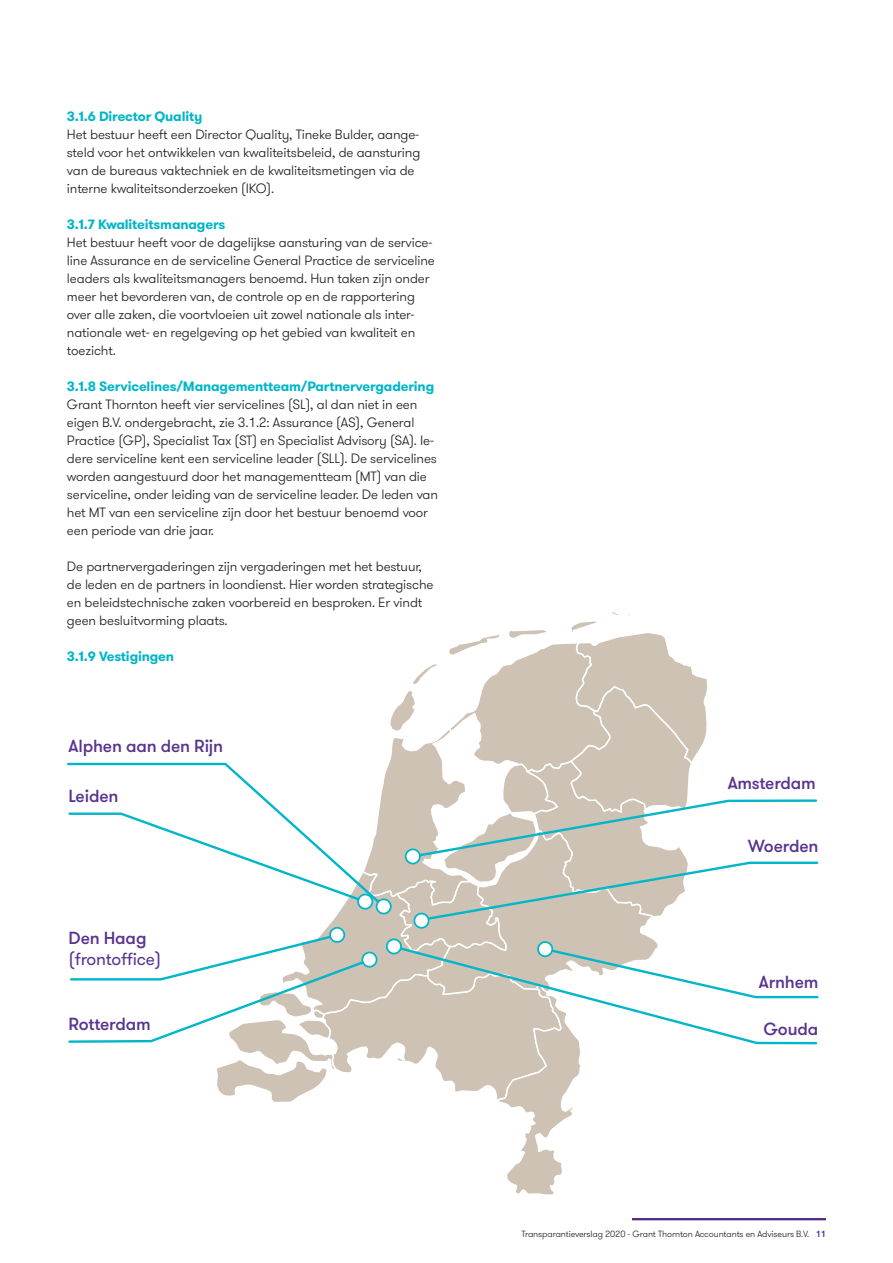
<style>
.page{position:relative;width:893px;height:1263px;background:#fff}
.page>*{position:absolute;margin:0;border:0;box-sizing:border-box;transform-origin:0 0}
.t1{font:500 17.55px "GT Walsheim Pro";letter-spacing:-.01em;color:#58348f}
.t2{font:17.55px "GT Walsheim Pro";letter-spacing:-.01em;color:#58348f}
.t3{font:300 13.5px/18px "GT Walsheim Pro";letter-spacing:-.01em;color:#231f20}
.t4{font:700 13.5px "GT Walsheim Pro";letter-spacing:-.01em;color:#00b6c8}
.t5{font:300 9px "GT Walsheim Pro";letter-spacing:-.01em;color:#231f20}
.s1{font-weight:500;color:#4e2582}
</style>
<div class="page">
<hr style="left:632px;top:1218px;width:194px;height:2px;background:#4e2582">
<svg style="left:67px;top:612px;width:752px;height:583px"></svg>
<div style="left:406px;top:849px;width:14px;height:14px;background:#fff;border-radius:50%"></div>
<div style="left:405px;top:848px;width:16px;height:16px;border:2px solid #00b6c8;border-radius:50%"></div>
<div style="left:358px;top:894px;width:14px;height:15px;background:#fff;border-radius:50%"></div>
<div style="left:357px;top:894px;width:16px;height:15px;border:2px solid #00b6c8;border-radius:50%"></div>
<div style="left:377px;top:899px;width:14px;height:14px;background:#fff;border-radius:50%"></div>
<div style="left:376px;top:898px;width:16px;height:16px;border:2px solid #00b6c8;border-radius:50%"></div>
<div style="left:414px;top:913px;width:15px;height:15px;background:#fff;border-radius:50%"></div>
<div style="left:413px;top:913px;width:16px;height:16px;border:2px solid #00b6c8;border-radius:50%"></div>
<div style="left:387px;top:939px;width:14px;height:14px;background:#fff;border-radius:50%"></div>
<div style="left:386px;top:938px;width:16px;height:16px;border:2px solid #00b6c8;border-radius:50%"></div>
<div style="left:362px;top:952px;width:15px;height:15px;background:#fff;border-radius:50%"></div>
<div style="left:361px;top:952px;width:16px;height:15px;border:2px solid #00b6c8;border-radius:50%"></div>
<div style="left:330px;top:928px;width:14px;height:14px;background:#fff;border-radius:50%"></div>
<div style="left:329px;top:927px;width:16px;height:16px;border:2px solid #00b6c8;border-radius:50%"></div>
<div style="left:538px;top:942px;width:14px;height:14px;background:#fff;border-radius:50%"></div>
<div style="left:537px;top:941px;width:16px;height:16px;border:2px solid #00b6c8;border-radius:50%"></div>
<p class="t4" style="left:67px;top:107px;width:137px">3.1.6 Director Quality</p>
<p class="t3" style="left:67px;top:126px;width:355px">Het bestuur heeft een Director Quality, Tineke Bulder, aange&shy;steld voor het ontwikkelen van kwaliteitsbeleid, de aansturing van de bureaus vaktechniek en de kwaliteitsmetingen via de interne kwaliteitsonderzoeken (IKO).</p>
<p class="t4" style="left:67px;top:215px;width:160px">3.1.7 Kwaliteitsmanagers</p>
<p class="t3" style="left:67px;top:234px;width:369px">Het bestuur heeft voor de dagelijkse aansturing van de service&shy;line Assurance en de serviceline General Practice de serviceline leaders als kwaliteitsmanagers benoemd. Hun taken zijn onder meer het bevorderen van, de controle op en de rapportering over alle zaken, die voortvloeien uit zowel nationale als inter&shy;nationale wet- en regelgeving op het gebied van kwaliteit en toezicht.</p>
<p class="t4" style="left:67px;top:377px;width:369px">3.1.8 Servicelines/Managementteam/Partnervergadering</p>
<p class="t3" style="left:67px;top:396px;width:373px">Grant Thornton heeft vier servicelines (SL), al dan niet in een eigen B.V. ondergebracht, zie 3.1.2: Assurance (AS), General Practice (GP), Specialist Tax (ST) en Specialist Advisory (SA). Ie&shy;dere serviceline kent een serviceline leader (SLL). De servicelines worden aangestuurd door het managementteam (MT) van die serviceline, onder leiding van de serviceline leader. De leden van het MT van een serviceline zijn door het bestuur benoemd voor een periode van drie jaar.</p>
<p class="t3" style="left:67px;top:558px;width:368px">De partnervergaderingen zijn vergaderingen met het bestuur, de leden en de partners in loondienst. Hier worden strategische en beleidstechnische zaken voorbereid en besproken. Er vindt geen besluitvorming plaats.</p>
<p class="t4" style="left:67px;top:647px;width:109px">3.1.9 Vestigingen</p>
<p class="t1" style="left:69px;top:735px;width:156px">Alphen aan den Rijn</p>
<p class="t1" style="left:69px;top:785px;width:51px">Leiden</p>
<p class="t1" style="left:69px;top:927px;width:79px">Den Haag</p>
<p class="t2" style="left:69px;top:948px;width:94px">(frontoffice)</p>
<p class="t1" style="left:728px;top:772px;width:90px">Amsterdam</p>
<p class="t1" style="left:748px;top:835px;width:72px">Woerden</p>
<p class="t1" style="left:759px;top:971px;width:61px">Arnhem</p>
<p class="t1" style="left:69px;top:1013px;width:84px">Rotterdam</p>
<p class="t1" style="left:763px;top:1018px;width:56px">Gouda</p>
<p class="t5" style="left:521px;top:1228px;width:306px">Transparantieverslag 2020 - Grant Thornton Accountants en Adviseurs B.V. <span class="s1">11</span></p>
</div>
